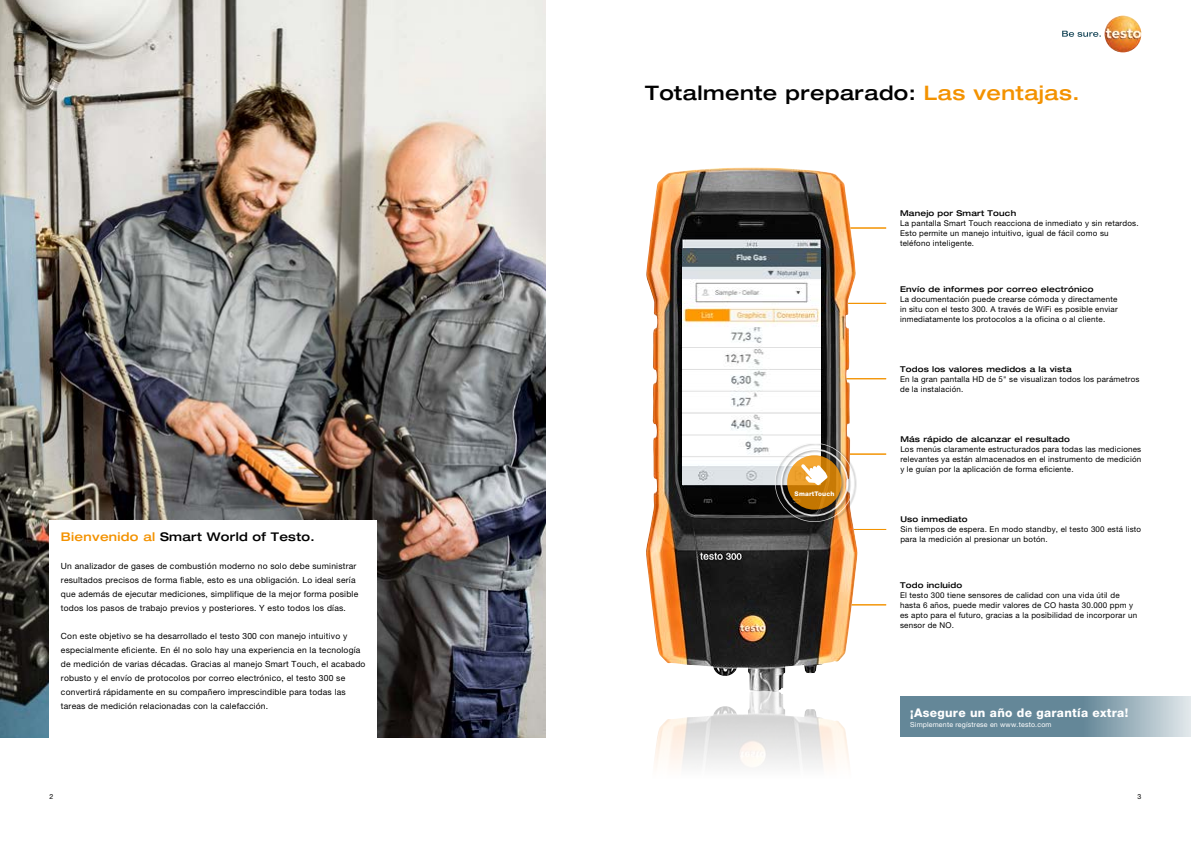
<style>
.page{position:relative;width:1191px;height:842px;background:#fff}
.page>*{position:absolute;margin:0;border:0;box-sizing:border-box;transform-origin:0 0}
.t1{font:500 expanded 20px "Helvetica Neue LTW1 G";letter-spacing:.025em;color:#000}
.t2{font:500 expanded 12px "Helvetica Neue LTW1 G";letter-spacing:.025em;color:#000}
.t3{font:800 12px "Helvetica Neue LTW1 G";letter-spacing:.025em;color:#fff}
.t4{font:8.5px/14px "Helvetica Neue LTW1 G";letter-spacing:.025em;color:#000}
.t5{font:8px/10px "Helvetica Neue LTW1 G";letter-spacing:.025em;color:#000}
.t6{font:500 expanded 8px "Helvetica Neue LTW1 G";letter-spacing:.025em;color:#000}
.t7{font:7px "Helvetica Neue LTW1 G";letter-spacing:.025em;color:#fff}
.t8{font:7px "Helvetica Neue LTW1 G";color:#000}
.t9{font:800 6.4px "Helvetica Neue LTW1 G";letter-spacing:.025em;color:#fff}
.s1{color:#f39200}
</style>
<div class="page">
<svg style="left:1062px;top:31px;width:38px;height:6px"></svg>
<img style="left:1104px;top:16px;width:37px;height:36px;border-radius:18px">
<hr style="left:843px;top:228px;width:43px;height:1px;background:#f39200">
<hr style="left:843px;top:605px;width:43px;height:1px;background:#f39200">
<hr style="left:843px;top:303px;width:43px;height:1px;background:#f39200">
<hr style="left:843px;top:378px;width:43px;height:1px;background:#f39200">
<hr style="left:843px;top:529px;width:43px;height:1px;background:#f39200">
<hr style="left:843px;top:454px;width:43px;height:1px;background:#f39200">
<img style="left:0;top:0;width:546px;height:737px">
<img style="left:654px;top:692px;width:195px;height:75px">
<img style="left:646px;top:167px;width:211px;height:525px">
<img style="left:683px;top:249px;width:138px;height:236px">
<svg style="left:900px;top:696px;width:291px;height:41px;background:#7b99a7"></svg>
<div style="left:50px;top:520px;width:327px;height:228px;background:#fff"></div>
<div style="left:774px;top:442px;width:82px;height:82px;background:#000;opacity:.4"></div>
<img style="left:775px;top:443px;width:79px;height:79px">
<h1 class="t1" style="left:645px;top:80px;width:436px">Totalmente preparado: <span class="s1">Las ventajas.</span></h1>
<p class="t6" style="left:900px;top:208px;width:118px">Manejo por Smart Touch</p>
<p class="t5" style="left:900px;top:218px;width:240px">La pantalla Smart Touch reacciona de inmediato y sin retardos.<br>Esto permite un manejo intuitivo, igual de fácil como su teléfono inteligente.</p>
<p class="t6" style="left:900px;top:284px;width:195px">Envío de informes por correo electrónico</p>
<p class="t5" style="left:900px;top:294px;width:219px;text-align:justify">La documentación puede crearse cómoda y directamente in situ con el testo 300. A través de WiFi es posible enviar inmediatamente los protocolos a la oficina o al cliente.</p>
<p class="t6" style="left:900px;top:364px;width:173px">Todos los valores medidos a la vista</p>
<p class="t5" style="left:900px;top:374px;width:241px">En la gran pantalla HD de 5" se visualizan todos los parámetros de la instalación.</p>
<h2 class="t2" style="left:61px;top:529px;width:255px"><span class="s1">Bienvenido al</span> Smart World of Testo.</h2>
<p class="t4" style="left:61px;top:559px;width:299px">Un analizador de gases de combustión moderno no solo debe suministrar resultados precisos de forma fiable, esto es una obligación. Lo ideal sería que además de ejecutar mediciones, simplifique de la mejor forma posible todos los pasos de trabajo previos y posteriores. Y esto todos los días.</p>
<p class="t4" style="left:61px;top:629px;width:306px">Con este objetivo se ha desarrollado el testo 300 con manejo intuitivo y especialmente eficiente. En él no solo hay una experiencia en la tecnología de medición de varias décadas. Gracias al manejo Smart Touch, el acabado robusto y el envío de protocolos por correo electrónico, el testo 300 se convertirá rápidamente en su compañero imprescindible para todas las tareas de medición relacionadas con la calefacción.</p>
<p class="t9" style="left:794px;top:489px;width:41px">SmartTouch</p>
<p class="t6" style="left:900px;top:434px;width:171px">Más rápido de alcanzar el resultado</p>
<p class="t5" style="left:900px;top:444px;width:242px;text-align:justify">Los menús claramente estructurados para todas las mediciones relevantes ya están almacenados en el instrumento de medición y le guían por la aplicación de forma eficiente.</p>
<p class="t6" style="left:900px;top:514px;width:69px">Uso inmediato</p>
<p class="t5" style="left:900px;top:524px;width:242px">Sin tiempos de espera. En modo standby, el testo 300 está listo para la medición al presionar un botón.</p>
<p class="t6" style="left:900px;top:580px;width:64px">Todo incluido</p>
<p class="t5" style="left:900px;top:590px;width:238px">El testo 300 tiene sensores de calidad con una vida útil de hasta 6 años, puede medir valores de CO hasta 30.000 ppm y es apto para el futuro, gracias a la posibilidad de incorporar un sensor de NO.</p>
<h2 class="t3" style="left:910px;top:705px;width:219px">¡Asegure un año de garantía extra!</h2>
<p class="t7" style="left:910px;top:720px;width:143px">Simplemente regístrese en www.testo.com</p>
<p class="t8" style="left:50px;top:792px;width:5px">2</p>
<p class="t8" style="left:1137px;top:792px;width:5px">3</p>
</div>
